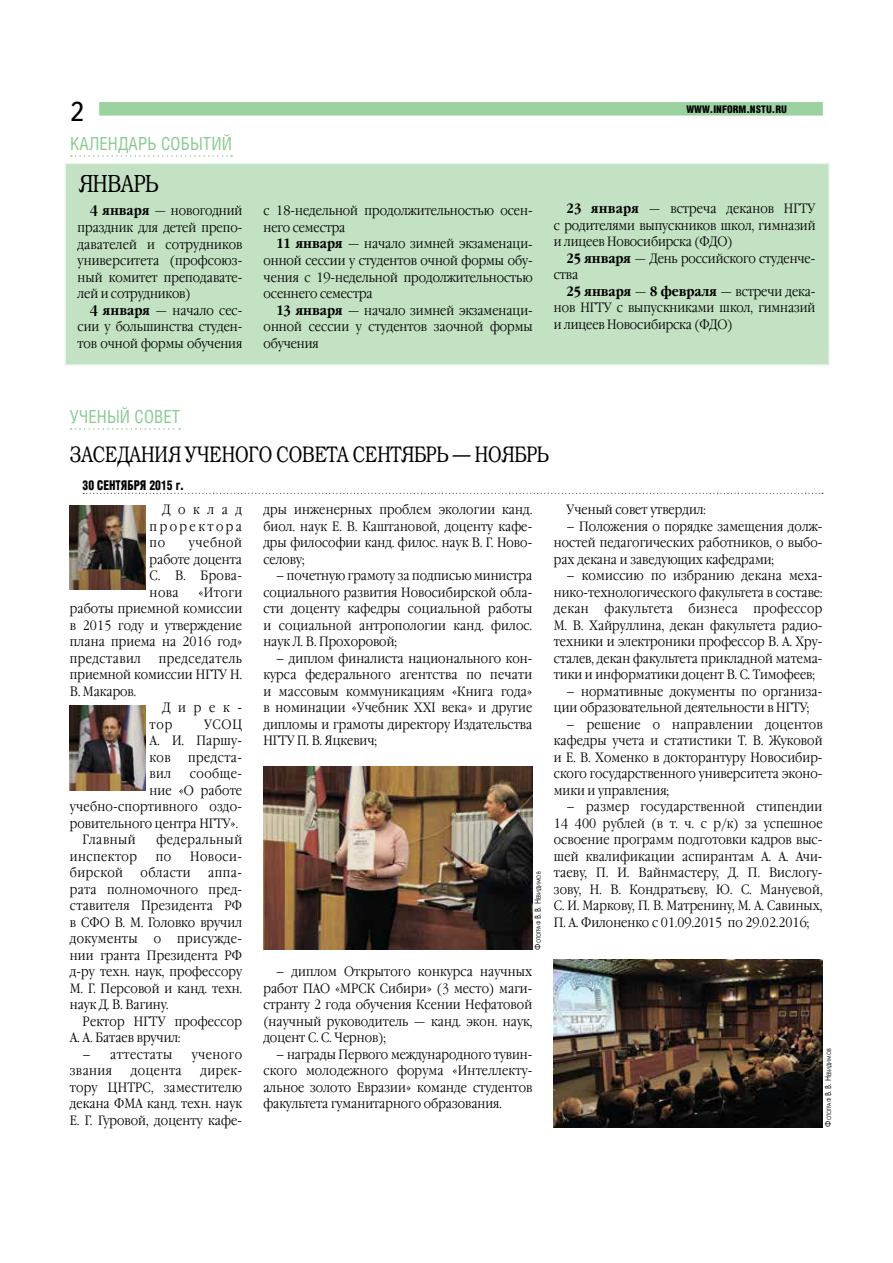
<style>
.page{position:relative;width:893px;height:1263px;background:#fff}
.page>*{position:absolute;margin:0;border:0;box-sizing:border-box;transform-origin:0 0}
.t1{font:27px "Text";color:#000}
.t2{font:24.75px "Abbat Mix";letter-spacing:-.005em;color:#000;scale:.86 1}
.t3{font:22.5px "Abbat Mix";letter-spacing:-.005em;color:#000;scale:.86 1}
.t4{font:18px "Helios Cond";letter-spacing:.01em;color:#87ca90;scale:.95 1}
.t5{font:300 13.5px/16.5px "Garamond C";color:#000;text-align:justify;scale:.86 1}
.t6{font:300 13.5px "Garamond C";letter-spacing:.04em;color:#000;scale:.86 1}
.t7{font:300 13.5px/16.5px "Garamond C";letter-spacing:.02em;color:#000;scale:.86 1}
.t8{font:300 13.5px "Garamond C";letter-spacing:.045em;color:#000;scale:.86 1}
.t9{font:300 13.5px "Garamond C";letter-spacing:.025em;color:#000;scale:.86 1}
.t10{font:900 condensed 13.5px "Helios";color:#000;scale:.86 1}
.t11{font:900 condensed 10.5px "Helios";color:#000}
.t12{font:6.3px "Futura Book C";letter-spacing:-.005em;color:#000;scale:.85 1}
.s1{font-weight:700}
.s2{font-size:9px}
</style>
<div class="page">
<div style="left:99px;top:102px;width:724px;height:14px;background:#9bd2a0;border:2px solid #9bd2a0"></div>
<div style="left:64px;top:163px;width:766px;height:203px;background:#c2e2c3;border:2px solid #ebf5ea"></div>
<svg style="left:71px;top:155px;width:161px;height:2px"></svg>
<svg style="left:71px;top:428px;width:109px;height:2px"></svg>
<img style="left:263px;top:766px;width:269px;height:184px">
<svg style="left:83px;top:493px;width:740px;height:1px"></svg>
<img style="left:70px;top:705px;width:75px;height:86px">
<img style="left:70px;top:505px;width:75px;height:84px">
<img style="left:554px;top:960px;width:269px;height:168px">
<h1 class="t1" style="left:70px;top:98px;width:16px">2</h1>
<h3 class="t4" style="left:70px;top:133px;width:172px">КАЛЕНДАРЬ СОБЫТИЙ</h3>
<h2 class="t2" style="left:79px;top:169px;width:95px">ЯНВАРЬ</h2>
<p class="t5" style="left:78px;top:203px;width:193px;text-indent:13px"><span class="s1">4 января</span> — новогодний праздник для детей препо&shy;давателей и сотрудников университета (профсоюз&shy;ный комитет преподавате&shy;лей и сотрудников)</p>
<p class="t5" style="left:78px;top:302px;width:193px;text-indent:13px"><span class="s1">4 января</span> — начало сес&shy;сии у большинства студен&shy;тов очной формы обучения</p>
<p class="t5" style="left:264px;top:203px;width:314px">с 18-недельной продолжительностью осен&shy;него семестра</p>
<p class="t5" style="left:264px;top:236px;width:314px;text-indent:13px"><span class="s1">11 января</span> — начало зимней экзаменаци&shy;онной сессии у студентов очной формы обу&shy;чения с 19-недельной продолжительностью осеннего семестра</p>
<p class="t5" style="left:264px;top:302px;width:314px;text-indent:13px"><span class="s1">13 января</span> — начало зимней экзаменаци&shy;онной сессии у студентов заочной формы обучения</p>
<p class="t11" style="left:686px;top:103px;width:102px">WWW.INFORM.NSTU.RU</p>
<p class="t5" style="left:554px;top:201px;width:306px;text-indent:13px"><span class="s1">23 января</span> — встреча деканов НГТУ с родителями выпускников школ, гимназий и лицеев Новосибирска (ФДО)</p>
<p class="t5" style="left:554px;top:250px;width:306px;text-indent:13px"><span class="s1">25 января</span> — День российского студенче&shy;ства</p>
<p class="t5" style="left:554px;top:283px;width:306px;text-indent:13px"><span class="s1">25 января</span> — <span class="s1">8 февраля</span> — встречи дека&shy;нов НГТУ с выпускниками школ, гимназий и лицеев Новосибирска (ФДО)</p>
<h3 class="t4" style="left:70px;top:406px;width:118px">УЧЕНЫЙ СОВЕТ</h3>
<h3 class="t3" style="left:70px;top:440px;width:559px">ЗАСЕДАНИЯ УЧЕНОГО СОВЕТА СЕНТЯБРЬ — НОЯБРЬ</h3>
<p class="t10" style="left:83px;top:478px;width:119px">30 СЕНТЯБРЯ 2015 г.</p>
<p class="t5" style="left:150px;top:502px;width:109px;text-indent:13px">Доклад проректора по</p>
<p class="t5" style="left:150px;top:535px;width:109px;text-indent:39px">учебной работе доцента С. В. Брова&shy;нова</p>
<p class="t5" style="left:70px;top:584px;width:202px;text-indent:128px">«Итоги работы приемной комиссии в 2015 году и утверждение плана приема на 2016 год» представил</p>
<p class="t6" style="left:159px;top:651px;width:98px">председатель</p>
<p class="t5" style="left:70px;top:667px;width:202px">приемной комиссии НГТУ Н.</p>
<p class="t5" style="left:70px;top:683px;width:79px">В. Макаров.</p>
<p class="t5" style="left:162px;top:700px;width:94px">Дирек-</p>
<p class="t5" style="left:150px;top:716px;width:28px">тор</p>
<p class="t5" style="left:150px;top:716px;width:109px;text-indent:55px">УСОЦ А. И. Паршу&shy;ков</p>
<p class="t6" style="left:188px;top:750px;width:64px">предста-</p>
<p class="t5" style="left:150px;top:766px;width:27px">вил</p>
<p class="t5" style="left:190px;top:766px;width:62px">сообще-</p>
<p class="t5" style="left:150px;top:782px;width:109px">ние «О работе</p>
<p class="t9" style="left:70px;top:799px;width:202px">учебно-спортивного оздо-</p>
<p class="t5" style="left:70px;top:815px;width:197px">ровительного центра НГТУ».</p>
<p class="t8" style="left:83px;top:832px;width:63px">Главный</p>
<p class="t8" style="left:156px;top:832px;width:101px">федеральный</p>
<p class="t6" style="left:70px;top:849px;width:79px">инспектор</p>
<p class="t5" style="left:156px;top:848px;width:19px">по</p>
<p class="t5" style="left:190px;top:848px;width:62px">Новоси-</p>
<p class="t6" style="left:70px;top:865px;width:63px">бирской</p>
<p class="t6" style="left:141px;top:865px;width:60px">области</p>
<p class="t5" style="left:70px;top:865px;width:202px;text-indent:138px">аппа&shy;рата полномочного пред&shy;ставителя Президента РФ в СФО В. М. Головко вручил документы о присужде&shy;нии гранта Президента РФ д-ру техн. наук, профессору М. Г. Персовой и канд. техн. наук Д. В. Вагину.</p>
<p class="t7" style="left:70px;top:1013px;width:202px;text-indent:13px">Ректор НГТУ профессор<br>А. А. Батаев вручил:</p>
<p class="t8" style="left:83px;top:1047px;width:106px">– аттестаты</p>
<p class="t8" style="left:192px;top:1047px;width:60px">ученого</p>
<p class="t5" style="left:70px;top:1063px;width:51px">звания</p>
<p class="t6" style="left:131px;top:1063px;width:61px">доцента</p>
<p class="t5" style="left:70px;top:1063px;width:202px;text-indent:130px">дирек&shy;тору ЦНТРС, заместителю декана ФМА канд. техн. наук Е. Г. Гуровой, доценту кафе-</p>
<p class="t5" style="left:263px;top:502px;width:314px">дры инженерных проблем экологии канд. биол. наук Е. В. Каштановой, доценту кафе&shy;дры философии канд. филос. наук В. Г. Ново&shy;селову;</p>
<p class="t5" style="left:263px;top:568px;width:314px;text-indent:13px">– почетную грамоту за подписью министра социального развития Новосибирской обла&shy;сти доценту кафедры социальной работы и социальной антропологии канд. филос. наук Л. В. Прохоровой;</p>
<p class="t5" style="left:263px;top:650px;width:314px;text-indent:13px">– диплом финалиста национального кон&shy;курса федерального агентства по печати и массовым коммуникациям «Книга года» в номинации «Учебник XXI века» и другие дипломы и грамоты директору Издательства НГТУ П. В. Яцкевич;</p>
<p class="t12" style="left:535px;top:950px;width:93px;rotate:-90deg"><span class="s2">Ф</span>отограф <span class="s2">В. В. Н</span>евидимов</p>
<p class="t5" style="left:263px;top:964px;width:314px;text-indent:13px">– диплом Открытого конкурса научных работ ПАО «МРСК Сибири» (3 место) маги&shy;странту 2 года обучения Ксении Нефатовой (научный руководитель — канд. экон. наук, доцент С. С. Чернов);</p>
<p class="t5" style="left:263px;top:1046px;width:314px;text-indent:13px">– награды Первого международного тувин&shy;ского молодежного форума «Интеллекту&shy;альное золото Евразии» команде студентов факультета гуманитарного образования.</p>
<p class="t5" style="left:567px;top:502px;width:163px">Ученый совет утвердил:</p>
<p class="t5" style="left:554px;top:518px;width:314px;text-indent:13px">– Положения о порядке замещения долж&shy;ностей педагогических работников, о выбо&shy;рах декана и заведующих кафедрами;</p>
<p class="t5" style="left:554px;top:568px;width:314px;text-indent:13px">– комиссию по избранию декана меха&shy;нико-технологического факультета в составе: декан факультета бизнеса профессор М. В. Хайруллина, декан факультета радио&shy;техники и электроники профессор В. А. Хру&shy;сталев, декан факультета прикладной матема&shy;тики и информатики доцент В. С. Тимофеев;</p>
<p class="t5" style="left:554px;top:683px;width:314px;text-indent:13px">– нормативные документы по организа&shy;ции образовательной деятельности в НГТУ;</p>
<p class="t5" style="left:554px;top:716px;width:314px;text-indent:13px">– решение о направлении доцентов кафедры учета и статистики Т. В. Жуковой и Е. В. Хоменко в докторантуру Новосибир&shy;ского государственного университета эконо&shy;мики и управления;</p>
<p class="t5" style="left:554px;top:799px;width:314px;text-indent:13px">– размер государственной стипендии 14 400 рублей (в т. ч. с р/к) за успешное освоение программ подготовки кадров выс&shy;шей квалификации аспирантам А. А. Ачи&shy;таеву, П. И. Вайнмастеру, Д. П. Вислогу&shy;зову, Н. В. Кондратьеву, Ю. С. Мануевой, С. И. Маркову, П. В. Матренину, М. А. Савиных, П. А. Филоненко с 01.09.2015 по 29.02.2016;</p>
<p class="t12" style="left:825px;top:1126px;width:93px;rotate:-90deg"><span class="s2">Ф</span>отограф <span class="s2">В. В. Н</span>евидимов</p>
</div>
